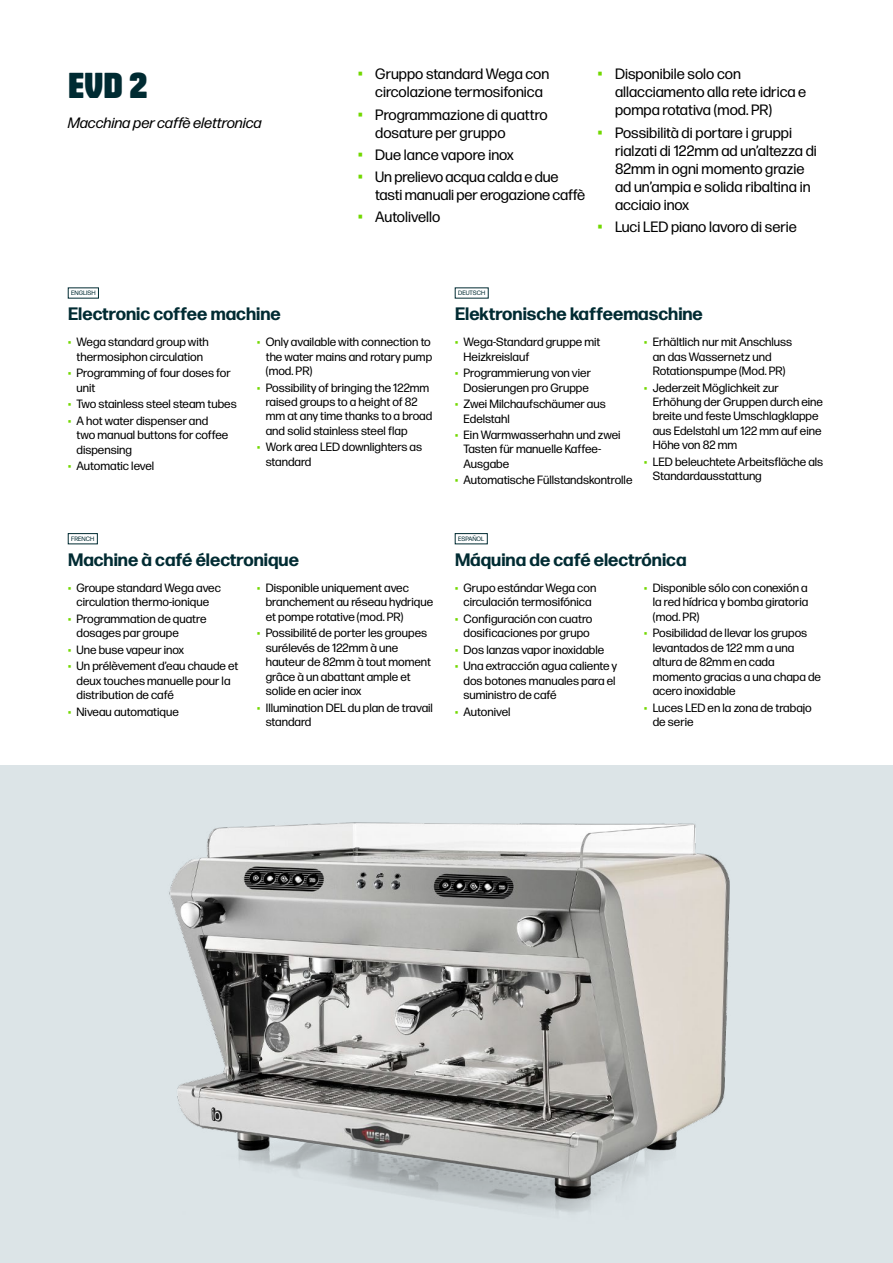
<style>
.page{position:relative;width:893px;height:1263px;background:#fff}
.page>*{position:absolute;margin:0;border:0;box-sizing:border-box;transform-origin:0 0}
.t1{font:36px "Wega Sans";color:#002b32}
.t2{font:700 18px "Forma DJR Text";color:#002b32}
.t3{font:15px/18px "Forma DJR Text";color:#000}
.t4{font:italic 15px "Forma DJR Text";color:#000}
.t5{font:12px/14.4px "Forma DJR Text";color:#000}
.t6{font:6.3px "Forma DJR Text";color:#002b32}
.s1{font-size:18px;color:#72d800}
.s2{color:#72d800}
</style>
<div class="page">
<div style="left:68px;top:533px;width:30px;height:11px;border:1px solid #002b32"></div>
<div style="left:455px;top:533px;width:32px;height:11px;border:1px solid #002b32"></div>
<div style="left:0;top:765px;width:893px;height:498px;background:#dce4e7"></div>
<img style="left:169px;top:822px;width:561px;height:390px">
<h1 class="t1" style="left:68px;top:63px;width:81px">EVD 2</h1>
<p class="t4" style="left:68px;top:113px;width:196px">Macchina per caffè elettronica</p>
<p class="t3" style="left:375px;top:65px;width:176px;text-indent:-17px"><span class="s1">•</span> Gruppo standard Wega con circolazione termosifonica</p>
<p class="t3" style="left:375px;top:105px;width:174px;text-indent:-17px"><span class="s1">•</span> Programmazione di quattro dosature per gruppo</p>
<p class="t3" style="left:358px;top:145px;width:157px"><span class="s1">•</span> Due lance vapore inox</p>
<p class="t3" style="left:375px;top:167px;width:212px;text-indent:-17px"><span class="s1">•</span> Un prelievo acqua calda e due tasti manuali per erogazione caffè</p>
<p class="t3" style="left:358px;top:208px;width:83px"><span class="s1">•</span> Autolivello</p>
<p class="t3" style="left:615px;top:65px;width:193px;text-indent:-17px"><span class="s1">•</span> Disponibile solo con allacciamento alla rete idrica e pompa rotativa (mod. PR)</p>
<p class="t3" style="left:615px;top:123px;width:203px;text-indent:-17px"><span class="s1">•</span> Possibilità di portare i gruppi rialzati di 122mm ad un’altezza di<br>82mm in ogni momento grazie ad un’ampia e solida ribaltina in acciaio inox</p>
<p class="t3" style="left:598px;top:217px;width:200px"><span class="s1">•</span> Luci LED piano lavoro di serie</p>
<p class="t6" style="left:71px;top:289px;width:26px">ENGLISH</p>
<p class="t6" style="left:458px;top:289px;width:29px">DEUTSCH</p>
<h2 class="t2" style="left:68px;top:302px;width:214px">Electronic coffee machine</h2>
<h2 class="t2" style="left:455px;top:302px;width:249px">Elektronische kaffeemaschine</h2>
<p class="t5" style="left:68px;top:335px;width:142px;text-align:center"><span class="s2">•</span> Wega standard group with thermosiphon circulation</p>
<p class="t5" style="left:77px;top:366px;width:156px;text-indent:-9px"><span class="s2">•</span> Programming of four doses for unit</p>
<p class="t5" style="left:68px;top:396px;width:170px"><span class="s2">•</span> Two stainless steel steam tubes</p>
<p class="t5" style="left:77px;top:413px;width:153px;text-indent:-9px"><span class="s2">•</span> A hot water dispenser and two manual buttons for coffee dispensing</p>
<p class="t5" style="left:68px;top:458px;width:88px"><span class="s2">•</span> Automatic level</p>
<p class="t5" style="left:266px;top:335px;width:168px;text-align:justify;text-indent:-9px"><span class="s2">•</span> Only available with connection to the water mains and rotary pump (mod. PR)</p>
<p class="t5" style="left:266px;top:380px;width:168px;text-indent:-9px"><span class="s2">•</span> Possibility of bringing the 122mm raised groups to a height of 82 mm at any time thanks to a broad and solid stainless steel flap</p>
<p class="t5" style="left:266px;top:440px;width:158px;text-indent:-9px"><span class="s2">•</span> Work area LED downlighters as standard</p>
<p class="t5" style="left:464px;top:335px;width:138px;text-indent:-9px"><span class="s2">•</span> Wega-Standard gruppe mit<br>Heizkreislauf</p>
<p class="t5" style="left:455px;top:365px;width:137px;text-align:center"><span class="s2">•</span> Programmierung von vier<br>Dosierungen pro Gruppe</p>
<p class="t5" style="left:464px;top:396px;width:144px;text-indent:-9px"><span class="s2">•</span> Zwei Milchaufschäumer aus<br>Edelstahl</p>
<p class="t5" style="left:464px;top:427px;width:158px;text-indent:-9px"><span class="s2">•</span> Ein Warmwasserhahn und zwei<br>Tasten für manuelle Kaffee-<br>Ausgabe</p>
<p class="t5" style="left:455px;top:473px;width:179px"><span class="s2">•</span> Automatische Füllstandskontrolle</p>
<p class="t5" style="left:653px;top:335px;width:141px;text-indent:-9px"><span class="s2">•</span> Erhältlich nur mit Anschluss an das Wassernetz und<br>Rotationspumpe (Mod. PR)</p>
<p class="t5" style="left:653px;top:380px;width:172px;text-indent:-9px"><span class="s2">•</span> Jederzeit Möglichkeit zur<br>Erhöhung der Gruppen durch eine breite und feste Umschlagklappe aus Edelstahl um 122 mm auf eine<br>Höhe von 82 mm</p>
<p class="t5" style="left:653px;top:454px;width:172px;text-indent:-9px"><span class="s2">•</span> LED beleuchtete Arbeitsfläche als<br>Standardausstattung</p>
<p class="t6" style="left:71px;top:535px;width:25px">FRENCH</p>
<p class="t6" style="left:458px;top:535px;width:28px">ESPAÑOL</p>
<h2 class="t2" style="left:68px;top:548px;width:232px">Machine à café électronique</h2>
<h2 class="t2" style="left:455px;top:548px;width:233px">Máquina de café electrónica</h2>
<p class="t5" style="left:68px;top:580px;width:154px;text-align:center"><span class="s2">•</span> Groupe standard Wega avec circulation thermo-ionique</p>
<p class="t5" style="left:77px;top:611px;width:131px;text-indent:-9px"><span class="s2">•</span> Programmation de quatre dosages par groupe</p>
<p class="t5" style="left:68px;top:642px;width:118px"><span class="s2">•</span> Une buse vapeur inox</p>
<p class="t5" style="left:77px;top:659px;width:163px;text-indent:-9px"><span class="s2">•</span> Un prélèvement d’eau chaude et deux touches manuelle pour la distribution de café</p>
<p class="t5" style="left:68px;top:704px;width:112px"><span class="s2">•</span> Niveau automatique</p>
<p class="t5" style="left:266px;top:580px;width:169px;text-indent:-9px"><span class="s2">•</span> Disponible uniquement avec branchement au réseau hydrique et pompe rotative (mod. PR)</p>
<p class="t5" style="left:266px;top:626px;width:167px;text-indent:-9px"><span class="s2">•</span> Possibilité de porter les groupes surélevés de 122mm à une hauteur de 82mm à tout moment grâce à un abattant ample et solide en acier inox</p>
<p class="t5" style="left:266px;top:700px;width:169px;text-indent:-9px"><span class="s2">•</span> Illumination DEL du plan de travail standard</p>
<p class="t5" style="left:455px;top:580px;width:143px;text-align:center"><span class="s2">•</span> Grupo estándar Wega con circulación termosifónica</p>
<p class="t5" style="left:455px;top:611px;width:139px;text-align:center"><span class="s2">•</span> Configuración con cuatro dosificaciones por grupo</p>
<p class="t5" style="left:455px;top:642px;width:151px"><span class="s2">•</span> Dos lanzas vapor inoxidable</p>
<p class="t5" style="left:463px;top:659px;width:155px;text-indent:-9px"><span class="s2">•</span> Una extracción agua caliente y dos botones manuales para el suministro de café</p>
<p class="t5" style="left:455px;top:704px;width:57px"><span class="s2">•</span> Autonivel</p>
<p class="t5" style="left:653px;top:580px;width:157px;text-align:justify;text-indent:-9px"><span class="s2">•</span> Disponible sólo con conexión a la red hídrica y bomba giratoria (mod. PR)</p>
<p class="t5" style="left:653px;top:626px;width:170px;text-indent:-9px"><span class="s2">•</span> Posibilidad de llevar los grupos levantados de 122 mm a una altura de 82mm en cada momento gracias a una chapa de acero inoxidable</p>
<p class="t5" style="left:653px;top:700px;width:161px;text-indent:-9px"><span class="s2">•</span> Luces LED en la zona de trabajo de serie</p>
</div>
